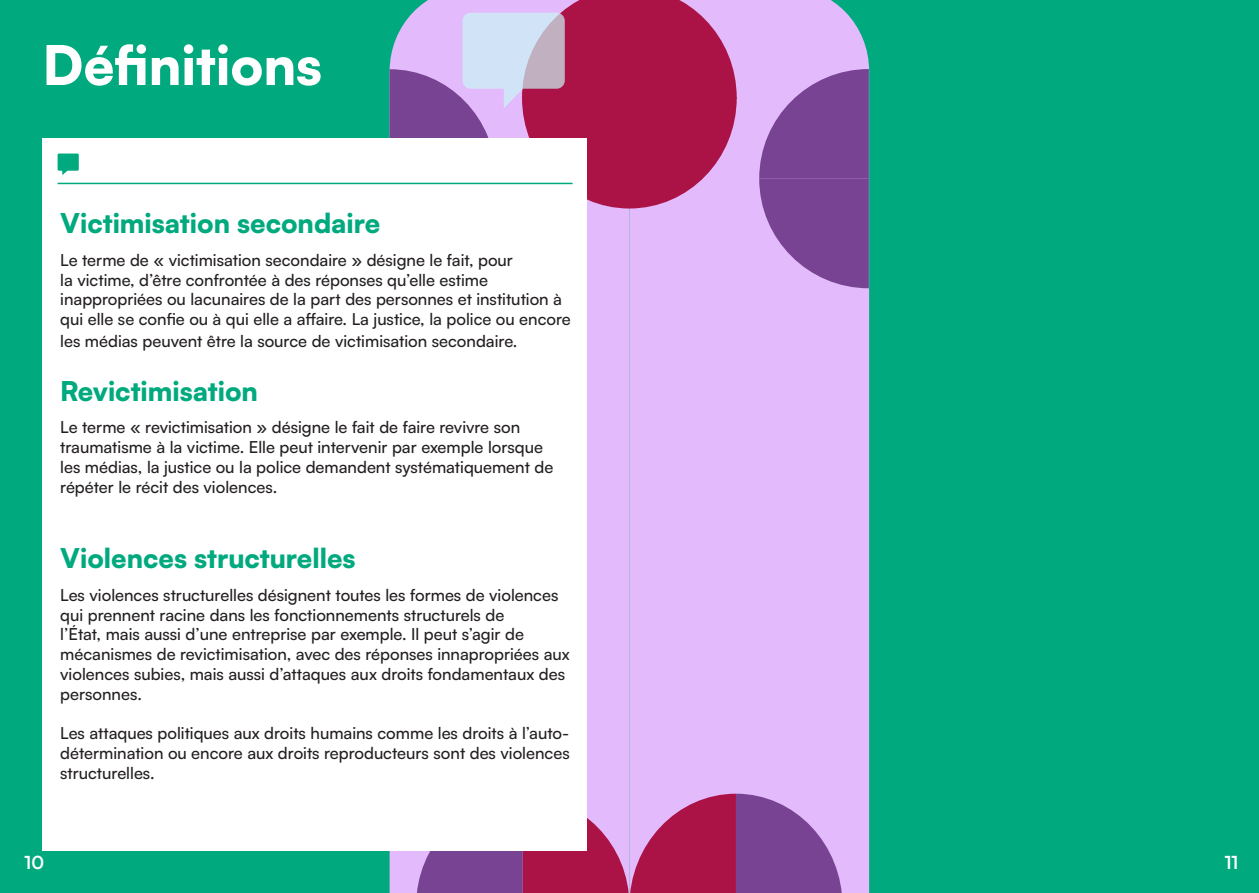
<style>
.page{position:relative;width:1259px;height:893px;background:#fff}
.page>*{position:absolute;margin:0;border:0;box-sizing:border-box;transform-origin:0 0}
.t1{font:900 54px "Satoshi";color:#fff}
.Titre{font:900 27px "Satoshi";color:#00a97e}
.t2{font:700 18px "Satoshi";color:#fff}
.Texte_courant{font:500 16.5px/19.8px "Satoshi";color:#231f20}
</style>
<div class="page">
<div style="left:629px;top:0;width:630px;height:893px;background:#00a97e"></div>
<div style="left:0;top:0;width:629px;height:893px;background:#00a97e"></div>
<div style="left:389px;top:209px;width:240px;height:684px;background:#e3bafc"></div>
<div style="left:629px;top:0;width:240px;height:893px;background:#e3bafc"></div>
<svg style="left:759px;top:69px;width:110px;height:219px;background:#8f5da9"></svg>
<svg style="left:389px;top:0;width:348px;height:209px;background:#b4588b"></svg>
<svg style="left:416px;top:794px;width:426px;height:99px;background:#a54c8d"></svg>
<div style="left:42px;top:138px;width:545px;height:712px;background:#fff"></div>
<svg style="left:58px;top:154px;width:21px;height:21px"></svg>
<hr style="left:58px;top:183px;width:514px;height:1px;background:#00a97e">
<p class="t1" style="left:42px;top:24px;width:281px">Définitions</p>
<p class="Titre" style="left:60px;top:203px;width:321px">Victimisation secondaire</p>
<p class="Texte_courant" style="left:60px;top:249px;width:512px">Le terme de « victimisation secondaire » désigne le fait, pour<br>la victime, d’être confrontée à des réponses qu’elle estime inappropriées ou lacunaires de la part des personnes et institution à qui elle se confie ou à qui elle a affaire. La justice, la police ou encore</p>
<p class="Texte_courant" style="left:60px;top:330px;width:458px">les médias peuvent être la source de victimisation secondaire.</p>
<p class="Titre" style="left:60px;top:370px;width:199px">Revictimisation</p>
<p class="Texte_courant" style="left:60px;top:417px;width:494px">Le terme « revictimisation » désigne le fait de faire revivre son traumatisme à la victime. Elle peut intervenir par exemple lorsque les médias, la justice ou la police demandent systématiquement de répéter le récit des violences.</p>
<p class="Titre" style="left:60px;top:538px;width:297px">Violences structurelles</p>
<p class="Texte_courant" style="left:60px;top:584px;width:511px">Les violences structurelles désignent toutes les formes de violences qui prennent racine dans les fonctionnements structurels de<br>l’État, mais aussi d’une entreprise par exemple. Il peut s’agir de mécanismes de revictimisation, avec des réponses innapropriées aux violences subies, mais aussi d’attaques aux droits fondamentaux des personnes.</p>
<p class="Texte_courant" style="left:60px;top:723px;width:511px;text-align:justify">Les attaques politiques aux droits humains comme les droits à l’auto&shy;détermination ou encore aux droits reproducteurs sont des violences structurelles.</p>
<p class="t2" style="left:24px;top:849px;width:21px">10</p>
<p class="t2" style="left:1224px;top:849px;width:16px">11</p>
</div>
